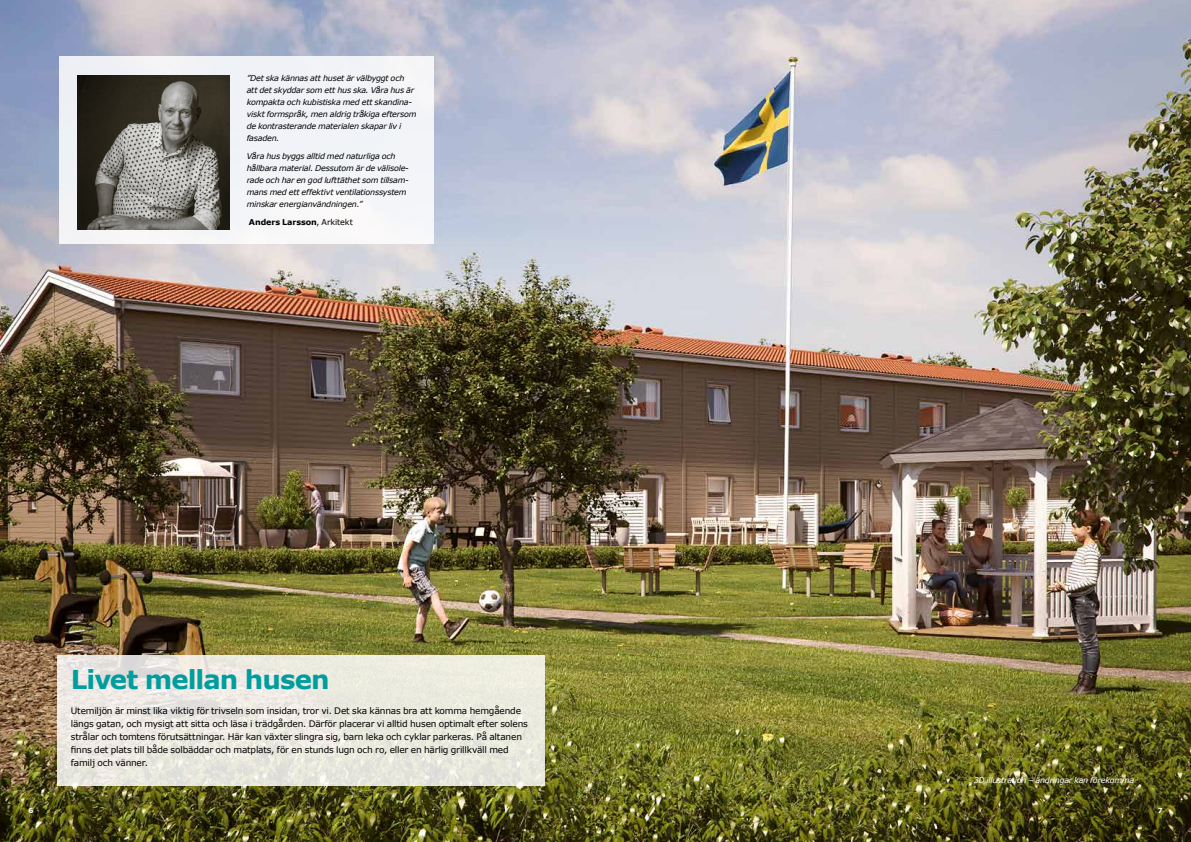
<style>
.page{position:relative;width:1191px;height:842px;background:#fff}
.page>*{position:absolute;margin:0;border:0;box-sizing:border-box;transform-origin:0 0}
.t1{font:700 26px "Verdana";letter-spacing:-.04em;color:#009d9f}
.t2{font:9px/13px "Verdana";letter-spacing:-.02em;color:#000}
.t3{font:italic 8px/12px "Verdana";letter-spacing:-.03em;color:#000}
.t4{font:italic 8px "Verdana";letter-spacing:-.03em;color:#fff}
.t5{font:700 8px "Verdana";letter-spacing:-.005em;color:#000}
.t6{font:700 7px "Verdana";color:#fff}
.s1{font-weight:400}
</style>
<div class="page">
<img style="left:0;top:0;width:1191px;height:842px">
<div style="left:60px;top:57px;width:374px;height:187px;background:#f2f4f8"></div>
<img style="left:78px;top:75px;width:151px;height:155px">
<svg style="left:57px;top:655px;width:487px;height:130px;background:#eae9e0"></svg>
<p class="t3" style="left:247px;top:72px;width:171px">”Det ska kännas att huset är välbyggt och att det skyddar som ett hus ska. Våra hus är kompakta och kubistiska med ett skandina&shy;viskt formspråk, men aldrig tråkiga eftersom de kontrasterande materialen skapar liv i fasaden.</p>
<p class="t3" style="left:247px;top:150px;width:164px">Våra hus byggs alltid med naturliga och hållbara material. Dessutom är de välisole&shy;rade och har en god lufttäthet som tillsam&shy;mans med ett effektivt ventilationssystem minskar energianvändningen.”</p>
<p class="t5" style="left:249px;top:216px;width:105px">Anders Larsson<span class="s1">, Arkitekt</span></p>
<h1 class="t1" style="left:71px;top:662px;width:260px">Livet mellan husen</h1>
<p class="t2" style="left:71px;top:704px;width:458px">Utemiljön är minst lika viktig för trivseln som insidan, tror vi. Det ska kännas bra att komma hemgående längs gatan, och mysigt att sitta och läsa i trädgården. Därför placerar vi alltid husen optimalt efter solens strålar och tomtens förutsättningar. Här kan växter slingra sig, barn leka och cyklar parkeras. På altanen finns det plats till både solbäddar och matplats, för en stunds lugn och ro, eller en härlig grillkväll med familj och vänner.</p>
<p class="t4" style="left:973px;top:775px;width:162px">3D illustration – ändringar kan förekomma</p>
<p class="t6" style="left:28px;top:806px;width:6px">6</p>
<p class="t6" style="left:1157px;top:806px;width:6px">7</p>
</div>
